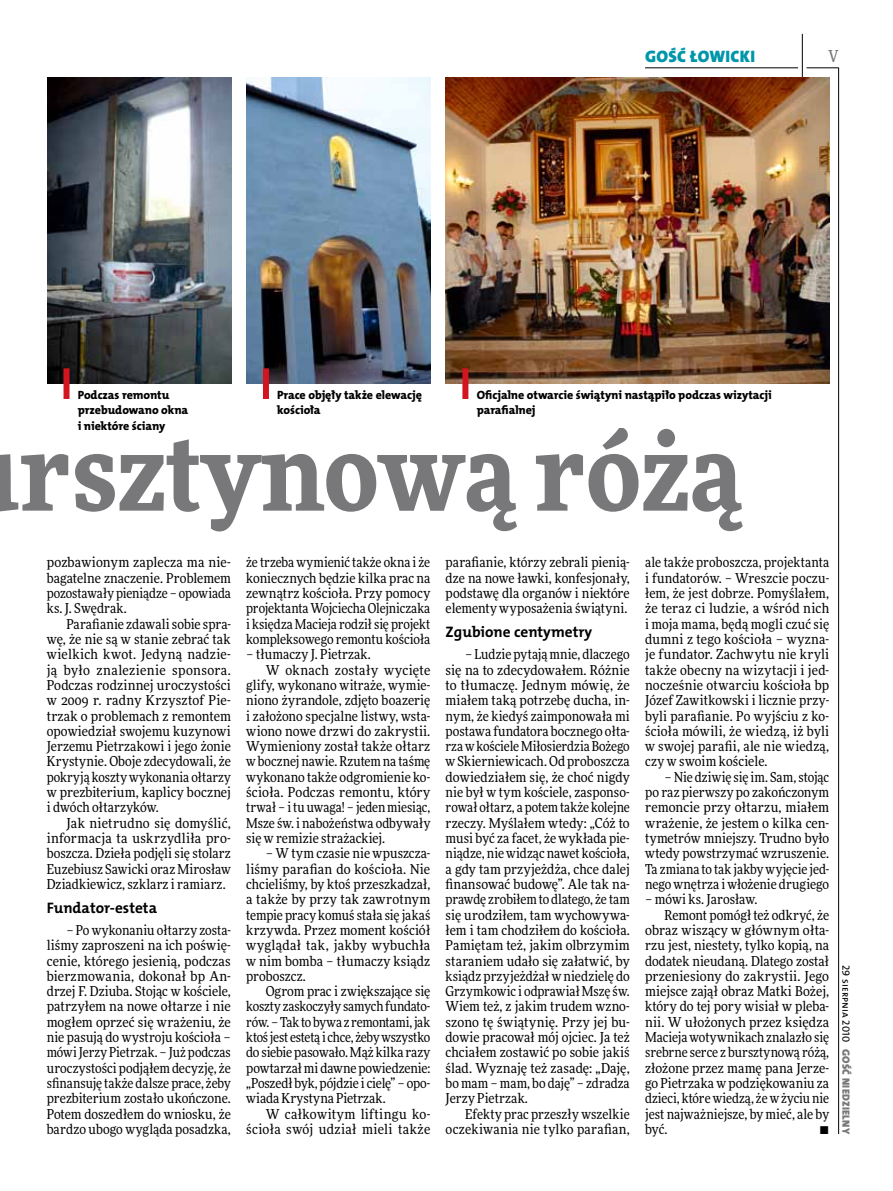
<style>
.page{position:relative;width:893px;height:1191px;background:#fff}
.page>*{position:absolute;margin:0;border:0;box-sizing:border-box;transform-origin:0 0}
.t1{font:900 108px "Freeday Narrow";color:#787779}
.t2{font:16.65px "The Mix HP9 Blk";letter-spacing:.02em;color:#0096aa}
.t3{font:500 16.5px "Freeday Narrow";color:#787779;scale:.9 1}
.t4{font:15.3px "The Mix HP7 Bld";color:#000}
.t5{font:13.65px/15.3px "Freeday Narrow News";letter-spacing:.005em;color:#000;text-align:justify}
.t6{font:13.65px/15.3px "Freeday Narrow News";letter-spacing:.025em;color:#000;text-align:right}
.t7{font:12px/15.3px "The Mix HP8 Ex Bld";letter-spacing:-.005em;color:#000}
.t8{font:10.5px "The Mix HP9 Blk";letter-spacing:.035em;color:#787779}
.t9{font:10.5px "The Mix HP5 Plain";color:#000}
</style>
<div class="page">
<hr style="left:806px;top:68px;width:33px;height:1px;background:#000">
<hr style="left:645px;top:68px;width:153px;height:1px;background:#000">
<hr style="left:838px;top:68px;width:1px;height:1066px;background:#000">
<hr style="left:802px;top:34px;width:1px;height:43px;background:#000">
<img style="left:446px;top:77px;width:383px;height:307px">
<img style="left:246px;top:77px;width:184px;height:307px">
<img style="left:48px;top:77px;width:184px;height:307px">
<div style="left:462px;top:368px;width:6px;height:31px;background:#d3151f"></div>
<div style="left:64px;top:368px;width:6px;height:31px;background:#d3151f"></div>
<div style="left:263px;top:368px;width:6px;height:31px;background:#d3151f"></div>
<p class="t2" style="left:645px;top:46px;width:111px">GOŚĆ ŁOWICKI</p>
<p class="t3" style="left:828px;top:46px;width:13px">V</p>
<p class="t7" style="left:477px;top:387px;width:297px">Oficjalne otwarcie świątyni nastąpiło podczas wizytacji parafialnej</p>
<p class="t7" style="left:78px;top:387px;width:112px">Podczas remontu przebudowano okna i niektóre ściany</p>
<p class="t7" style="left:277px;top:387px;width:146px">Prace objęły także elewację kościoła</p>
<h1 class="t1" style="left:20px;top:401px;width:724px">rsztynową różą</h1>
<p class="t5" style="left:47px;top:555px;width:186px">pozbawionym zaplecza ma nie&shy;bagatelne znaczenie. Problemem pozostawały pieniądze – opowiada ks. J. Swędrak.</p>
<p class="t5" style="left:47px;top:616px;width:186px;text-indent:20px">Parafianie zdawali sobie spra&shy;wę, że nie są w stanie zebrać tak wielkich kwot. Jedyną nadzie&shy;ją było znalezienie sponsora.<br>Podczas rodzinnej uroczystości w 2009 r. radny Krzysztof Pie&shy;trzak o problemach z remontem opowiedział swojemu kuzynowi Jerzemu Pietrzakowi i jego żonie Krystynie. Oboje zdecydowali, że pokryją koszty wykonania ołtarzy w prezbiterium, kaplicy bocznej i dwóch ołtarzyków.</p>
<p class="t5" style="left:47px;top:815px;width:186px;text-indent:20px">Jak nietrudno się domyślić, informacja ta uskrzydliła pro&shy;boszcza. Dzieła podjęli się stolarz Euzebiusz Sawicki oraz Mirosław Dziadkiewicz, szklarz i ramiarz.</p>
<p class="t4" style="left:47px;top:898px;width:112px">Fundator-esteta</p>
<p class="t5" style="left:47px;top:922px;width:186px;text-indent:20px">– Po wykonaniu ołtarzy zosta&shy;liśmy zaproszeni na ich poświę&shy;cenie, którego jesienią, podczas bierzmowania, dokonał bp An&shy;drzej F. Dziuba. Stojąc w kościele, patrzyłem na nowe ołtarze i nie mogłem oprzeć się wrażeniu, że nie pasują do wystroju kościoła – mówi Jerzy Pietrzak. – Już podczas uroczystości podjąłem decyzję, że sfinansuję także dalsze prace, żeby prezbiterium zostało ukończone.<br>Potem doszedłem do wniosku, że bardzo ubogo wygląda posadzka,</p>
<p class="t5" style="left:246px;top:555px;width:186px">że trzeba wymienić także okna i że koniecznych będzie kilka prac na zewnątrz kościoła. Przy pomocy projektanta Wojciecha Olejniczaka i księdza Macieja rodził się projekt kompleksowego remontu kościoła</p>
<p class="t5" style="left:246px;top:646px;width:126px">– tłumaczy J. Pietrzak.</p>
<p class="t6" style="left:266px;top:662px;width:166px">W oknach zostały wycięte</p>
<p class="t5" style="left:246px;top:677px;width:186px">glify, wykonano witraże, wymie-</p>
<p class="t5" style="left:246px;top:692px;width:186px">niono żyrandole, zdjęto boazerię</p>
<p class="t5" style="left:246px;top:708px;width:186px">i założono specjalne listwy, wsta-</p>
<p class="t5" style="left:246px;top:723px;width:186px">wiono nowe drzwi do zakrystii.</p>
<p class="t5" style="left:246px;top:738px;width:186px">Wymieniony został także ołtarz</p>
<p class="t5" style="left:246px;top:754px;width:186px">w bocznej nawie. Rzutem na taśmę</p>
<p class="t5" style="left:246px;top:769px;width:186px">wykonano także odgromienie ko-</p>
<p class="t5" style="left:246px;top:784px;width:186px">ścioła. Podczas remontu, który</p>
<p class="t5" style="left:246px;top:799px;width:186px">trwał – i tu uwaga! – jeden miesiąc,</p>
<p class="t5" style="left:246px;top:815px;width:186px">Msze św. i nabożeństwa odbywały</p>
<p class="t5" style="left:246px;top:830px;width:140px">się w remizie strażackiej.</p>
<p class="t5" style="left:246px;top:845px;width:186px;text-indent:20px">– W tym czasie nie wpuszcza&shy;liśmy parafian do kościoła. Nie chcieliśmy, by ktoś przeszkadzał, a także by przy tak zawrotnym tempie pracy komuś stała się jakaś krzywda. Przez moment kościół wyglądał tak, jakby wybuchła w nim bomba – tłumaczy ksiądz proboszcz.</p>
<p class="t5" style="left:246px;top:983px;width:186px;text-indent:20px">Ogrom prac i zwiększające się koszty zaskoczyły samych fundato&shy;rów. – Tak to bywa z remontami, jak ktoś jest estetą i chce, żeby wszystko do siebie pasowało. Mąż kilka razy powtarzał mi dawne powiedzenie: „Poszedł byk, pójdzie i cielę” – opo&shy;wiada Krystyna Pietrzak.</p>
<p class="t6" style="left:246px;top:1106px;width:186px">W całkowitym liftingu ko&shy;ścioła swój udział mieli także</p>
<p class="t5" style="left:446px;top:555px;width:186px">parafianie, którzy zebrali pienią&shy;dze na nowe ławki, konfesjonały, podstawę dla organów i niektóre elementy wyposażenia świątyni.</p>
<p class="t4" style="left:446px;top:622px;width:148px">Zgubione centymetry</p>
<p class="t5" style="left:446px;top:646px;width:186px;text-indent:20px">– Ludzie pytają mnie, dlaczego się na to zdecydowałem. Różnie to tłumaczę. Jednym mówię, że miałem taką potrzebę ducha, in&shy;nym, że kiedyś zaimponowała mi postawa fundatora bocznego ołta&shy;rza w kościele Miłosierdzia Bożego w Skierniewicach. Od proboszcza dowiedziałem się, że choć nigdy nie był w tym kościele, zasponso&shy;rował ołtarz, a potem także kolejne rzeczy. Myślałem wtedy: „Cóż to musi być za facet, że wykłada pie&shy;niądze, nie widząc nawet kościoła, a gdy tam przyjeżdża, chce dalej finansować budowę”. Ale tak na&shy;prawdę zrobiłem to dlatego, że tam się urodziłem, tam wychowywa&shy;łem i tam chodziłem do kościoła.<br>Pamiętam też, jakim olbrzymim staraniem udało się załatwić, by ksiądz przyjeżdżał w niedzielę do Grzymkowic i odprawiał Mszę św.<br>Wiem też, z jakim trudem wzno&shy;szono tę świątynię. Przy jej bu&shy;dowie pracował mój ojciec. Ja też chciałem zostawić po sobie jakiś ślad. Wyznaję też zasadę: „Daję, bo mam – mam, bo daję” – zdradza Jerzy Pietrzak.</p>
<p class="t5" style="left:446px;top:1106px;width:186px;text-align:right">Efekty prac przeszły wszelkie oczekiwania nie tylko parafian,</p>
<p class="t5" style="left:645px;top:555px;width:186px">ale także proboszcza, projektanta i fundatorów. – Wreszcie poczu&shy;łem, że jest dobrze. Pomyślałem, że teraz ci ludzie, a wśród nich i moja mama, będą mogli czuć się dumni z tego kościoła – wyzna&shy;je fundator. Zachwytu nie kryli także obecny na wizytacji i jed&shy;nocześnie otwarciu kościoła bp Józef Zawitkowski i licznie przy&shy;byli parafianie. Po wyjściu z ko&shy;ścioła mówili, że wiedzą, iż byli w swojej parafii, ale nie wiedzą, czy w swoim kościele.</p>
<p class="t5" style="left:645px;top:769px;width:186px;text-indent:20px">– Nie dziwię się im. Sam, stojąc po raz pierwszy po zakończonym remoncie przy ołtarzu, miałem wrażenie, że jestem o kilka cen&shy;tymetrów mniejszy. Trudno było wtedy powstrzymać wzruszenie.<br>Ta zmiana to tak jakby wyjęcie jed&shy;nego wnętrza i włożenie drugiego</p>
<p class="t5" style="left:645px;top:891px;width:114px">– mówi ks. Jarosław.</p>
<p class="t5" style="left:665px;top:907px;width:166px">Remont pomógł też odkryć, że</p>
<p class="t5" style="left:645px;top:922px;width:186px">obraz wiszący w głównym ołta-</p>
<p class="t5" style="left:645px;top:937px;width:186px">rzu jest, niestety, tylko kopią, na</p>
<p class="t5" style="left:645px;top:953px;width:186px">dodatek nieudaną. Dlatego został</p>
<p class="t5" style="left:645px;top:968px;width:186px">przeniesiony do zakrystii. Jego</p>
<p class="t5" style="left:645px;top:983px;width:186px">miejsce zajął obraz Matki Bożej,</p>
<p class="t5" style="left:645px;top:998px;width:186px">który do tej pory wisiał w pleba-</p>
<p class="t5" style="left:645px;top:1014px;width:186px">nii. W ułożonych przez księdza</p>
<p class="t5" style="left:645px;top:1029px;width:186px">Macieja wotywnikach znalazło się</p>
<p class="t5" style="left:645px;top:1044px;width:186px">srebrne serce z bursztynową różą,</p>
<p class="t5" style="left:645px;top:1060px;width:186px">złożone przez mamę pana Jerze-</p>
<p class="t5" style="left:645px;top:1075px;width:186px">go Pietrzaka w podziękowaniu za</p>
<p class="t5" style="left:645px;top:1090px;width:186px">dzieci, które wiedzą, że w życiu nie</p>
<p class="t5" style="left:645px;top:1106px;width:186px">jest najważniejsze, by mieć, ale by</p>
<p class="t5" style="left:645px;top:1121px;width:24px">być.</p>
<p class="t5" style="left:819px;top:1121px;width:11px">•</p>
<p class="t9" style="left:853px;top:965px;width:78px;rotate:90deg">29 sierpnia 2010</p>
<p class="t8" style="left:853px;top:1049px;width:86px;rotate:90deg">GOŚĆ NIEDZIELNY</p>
</div>
